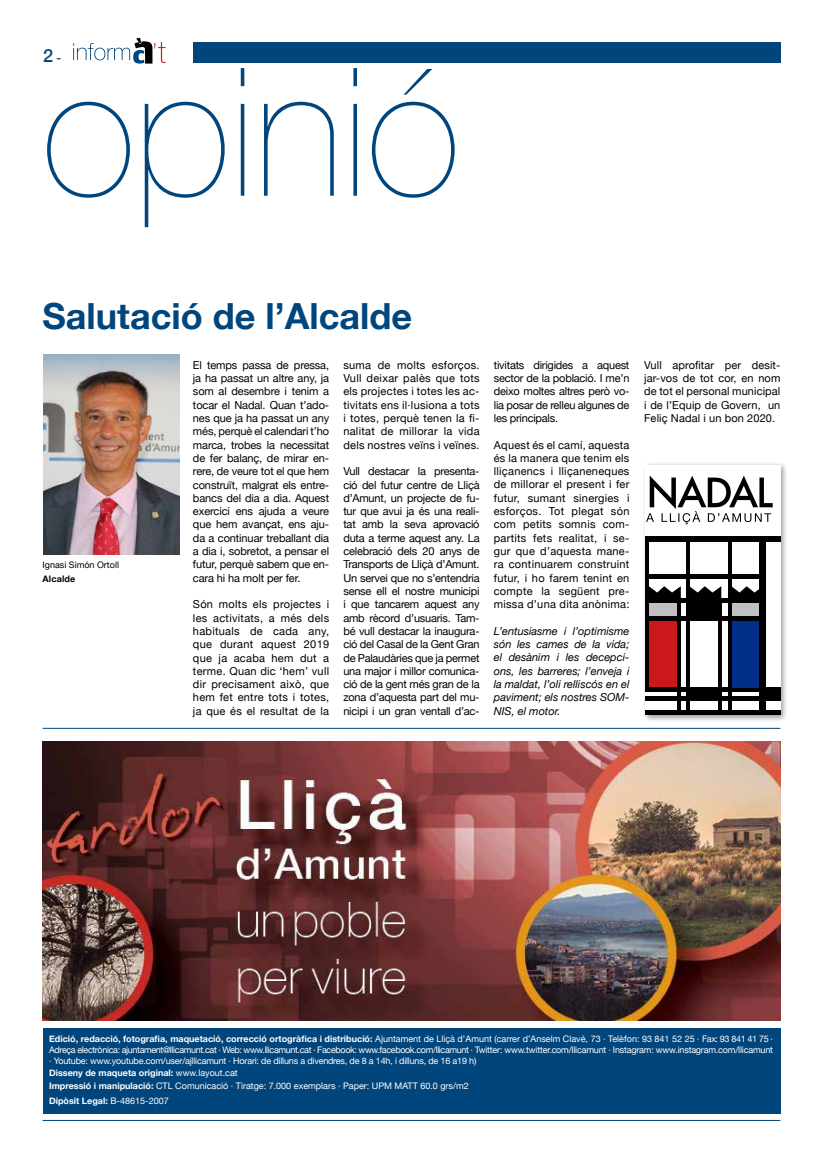
<style>
.page{position:relative;width:823px;height:1163px;background:#fff}
.page>*{position:absolute;margin:0;border:0;box-sizing:border-box;transform-origin:0 0}
.t1{font:200 178.6px "Helvetica Neue";color:#00457c}
.t2{font:700 36px "Helvetica Neue";color:#00457c}
.t3{font:500 18px "Helvetica Neue";color:#00457c}
.t4{font:11px/13.3px "Helvetica Neue";letter-spacing:.01em;color:#000;text-align:justify}
.t5{font:italic 11px/13.3px "Helvetica Neue";color:#000;text-align:justify}
.t6{font:9px/10.8px "Helvetica Neue";letter-spacing:-.02em;color:#fff;text-align:justify}
.t7{font:9px/12.8px "Helvetica Neue";color:#fff}
.t8{font:700 9px "Helvetica Neue";color:#fff}
.t9{font:9px "Helvetica Neue";color:#000}
.t10{font:700 9px "Helvetica Neue";letter-spacing:.02em;color:#000}
.s1{font-size:12px}
.s2{font-weight:700}
.s3{font-weight:400}
</style>
<div class="page">
<div style="left:193px;top:43px;width:587px;height:20px;background:#00457c"></div>
<hr style="left:43px;top:1119px;width:737px;height:1px;background:#00457c">
<svg style="left:73px;top:38px;width:92px;height:26px"></svg>
<div style="left:43px;top:1027px;width:737px;height:86px;background:#00457c"></div>
<hr style="left:43px;top:728px;width:737px;height:1px;background:#00457c">
<img style="left:43px;top:741px;width:737px;height:279px">
<img style="left:43px;top:354px;width:136px;height:200px">
<div style="left:641px;top:461px;width:146px;height:261px;background:#000;opacity:.4"></div>
<div style="left:645px;top:465px;width:135px;height:249px;background:#fff"></div>
<div style="left:646px;top:618px;width:32px;height:71px;background:#cd171a"></div>
<svg style="left:646px;top:475px;width:126px;height:49px"></svg>
<svg style="left:649px;top:586px;width:31px;height:12px"></svg>
<svg style="left:689px;top:586px;width:31px;height:12px"></svg>
<svg style="left:731px;top:586px;width:27px;height:12px"></svg>
<div style="left:645px;top:536px;width:135px;height:5px;background:#000"></div>
<hr style="left:646px;top:574px;width:116px;height:4px;background:#000">
<div style="left:645px;top:686px;width:135px;height:5px;background:#000"></div>
<div style="left:645px;top:695px;width:135px;height:5px;background:#000"></div>
<div style="left:762px;top:689px;width:18px;height:7px;background:#000"></div>
<div style="left:687px;top:689px;width:32px;height:9px;background:#000"></div>
<hr style="left:645px;top:710px;width:135px;height:4px;background:#000">
<div style="left:730px;top:618px;width:31px;height:69px;background:#012e89"></div>
<div style="left:730px;top:601px;width:31px;height:17px;background:#bfc0c2"></div>
<div style="left:687px;top:601px;width:32px;height:17px;background:#000"></div>
<div style="left:647px;top:601px;width:31px;height:17px;background:#bfc0c2"></div>
<div style="left:758px;top:539px;width:6px;height:175px;background:#000"></div>
<svg style="left:727px;top:541px;width:4px;height:169px"></svg>
<svg style="left:717px;top:602px;width:4px;height:108px"></svg>
<svg style="left:676px;top:602px;width:4px;height:108px"></svg>
<hr style="left:645px;top:540px;width:4px;height:149px;background:#000">
<svg style="left:685px;top:541px;width:4px;height:169px"></svg>
<div style="left:645px;top:615px;width:117px;height:5px;background:#000"></div>
<hr style="left:645px;top:598px;width:117px;height:4px;background:#000">
<h3 class="t3" style="left:43px;top:41px;width:20px">2 <span class="s1">-</span></h3>
<h1 class="t1" style="left:42px;top:-6px;width:419px">opinió</h1>
<h2 class="t2" style="left:43px;top:288px;width:371px">Salutació de l’Alcalde</h2>
<p class="t9" style="left:43px;top:558px;width:78px">Ignasi Simón Ortoll</p>
<p class="t10" style="left:43px;top:571px;width:34px">Alcalde</p>
<p class="t4" style="left:193px;top:359px;width:138px">El temps passa de pressa, ja ha passat un altre any, ja som al desembre i tenim a tocar el Nadal. Quan t’ado&shy;nes que ja ha passat un any més, perquè el calendari t’ho marca, trobes la necessitat de fer balanç, de mirar en&shy;rere, de veure tot el que hem construït, malgrat els entre&shy;bancs del dia a dia. Aquest exercici ens ajuda a veure que hem avançat, ens aju&shy;da a continuar treballant dia a dia i, sobretot, a pensar el futur, perquè sabem que en&shy;cara hi ha molt per fer.</p>
<p class="t4" style="left:193px;top:598px;width:138px">Són molts els projectes i les activitats, a més dels habituals de cada any, que durant aquest 2019 que ja acaba hem dut a terme. Quan dic ‘hem’ vull dir precisament això, que hem fet entre tots i totes, ja que és el resultat de la</p>
<p class="t4" style="left:343px;top:359px;width:138px">suma de molts esforços.<br>Vull deixar palès que tots els projectes i totes les ac&shy;tivitats ens il·lusiona a tots i totes, perquè tenen la fi&shy;nalitat de millorar la vida dels nostres veïns i veïnes.</p>
<p class="t4" style="left:343px;top:465px;width:138px">Vull destacar la presenta&shy;ció del futur centre de Lliçà d’Amunt, un projecte de fu&shy;tur que avui ja és una reali&shy;tat amb la seva aprovació duta a terme aquest any. La celebració dels 20 anys de Transports de Lliçà d’Amunt.<br>Un servei que no s’entendria sense ell el nostre municipi i que tancarem aquest any amb rècord d’usuaris. Tam&shy;bé vull destacar la inaugura&shy;ció del Casal de la Gent Gran de Palaudàries que ja permet una major i millor comunica&shy;ció de la gent més gran de la zona d’aquesta part del mu&shy;nicipi i un gran ventall d’ac-</p>
<p class="t4" style="left:493px;top:359px;width:137px">tivitats dirigides a aquest sector de la població. I me’n deixo moltes altres però vo&shy;lia posar de relleu algunes de les principals.</p>
<p class="t4" style="left:493px;top:438px;width:137px">Aquest és el camí, aquesta és la manera que tenim els lliçanencs i lliçaneneques de millorar el present i fer futur, sumant sinergies i esforços. Tot plegat són com petits somnis com&shy;partits fets realitat, i se&shy;gur que d’aquesta mane&shy;ra continuarem construint futur, i ho farem tenint en compte la següent pre&shy;missa d’una dita anònima:</p>
<p class="t5" style="left:493px;top:625px;width:137px">L’entusiasme i l’optimisme són les cames de la vida; el desànim i les decepci&shy;ons, les barreres; l’enveja i la maldat, l’oli relliscós en el paviment; els nostres SOM-NIS, el motor.</p>
<p class="t4" style="left:643px;top:359px;width:138px">Vull aprofitar per desit&shy;jar-vos de tot cor, en nom de tot el personal municipal i de l’Equip de Govern, un Feliç Nadal i un bon 2020.</p>
<p class="t6" style="left:49px;top:1033px;width:725px"><span class="s2">Edició, redacció, fotografia, maquetació, correcció ortogràfica i distribució:</span> Ajuntament de Lliçà d’Amunt (carrer d’Anselm Clavé, 73 · Telèfon: 93 841 52 25 · Fax: 93 841 41 75 · Adreça electrònica: ajuntament@llicamunt.cat · Web: www.llicamunt.cat · Facebook: www.facebook.com/llicamunt · Twitter: www.twitter.com/llicamunt · Instagram: www.instagram.com/llicamunt · Youtube: www.youtube.com/user/ajllicamunt · Horari: de dilluns a divendres, de 8 a 14h, i dilluns, de 16 a19 h)</p>
<p class="t7" style="left:49px;top:1067px;width:421px"><span class="s2">Disseny de maqueta original:</span> www.layout.cat<br><span class="s2">Impressió i manipulació:</span> CTL Comunicació · Tiratge: 7.000 exemplars · Paper: UPM MATT 60.0 grs/m2</p>
<p class="t8" style="left:49px;top:1093px;width:121px">Dipòsit Legal: <span class="s3">B-48615-2007</span></p>
</div>
